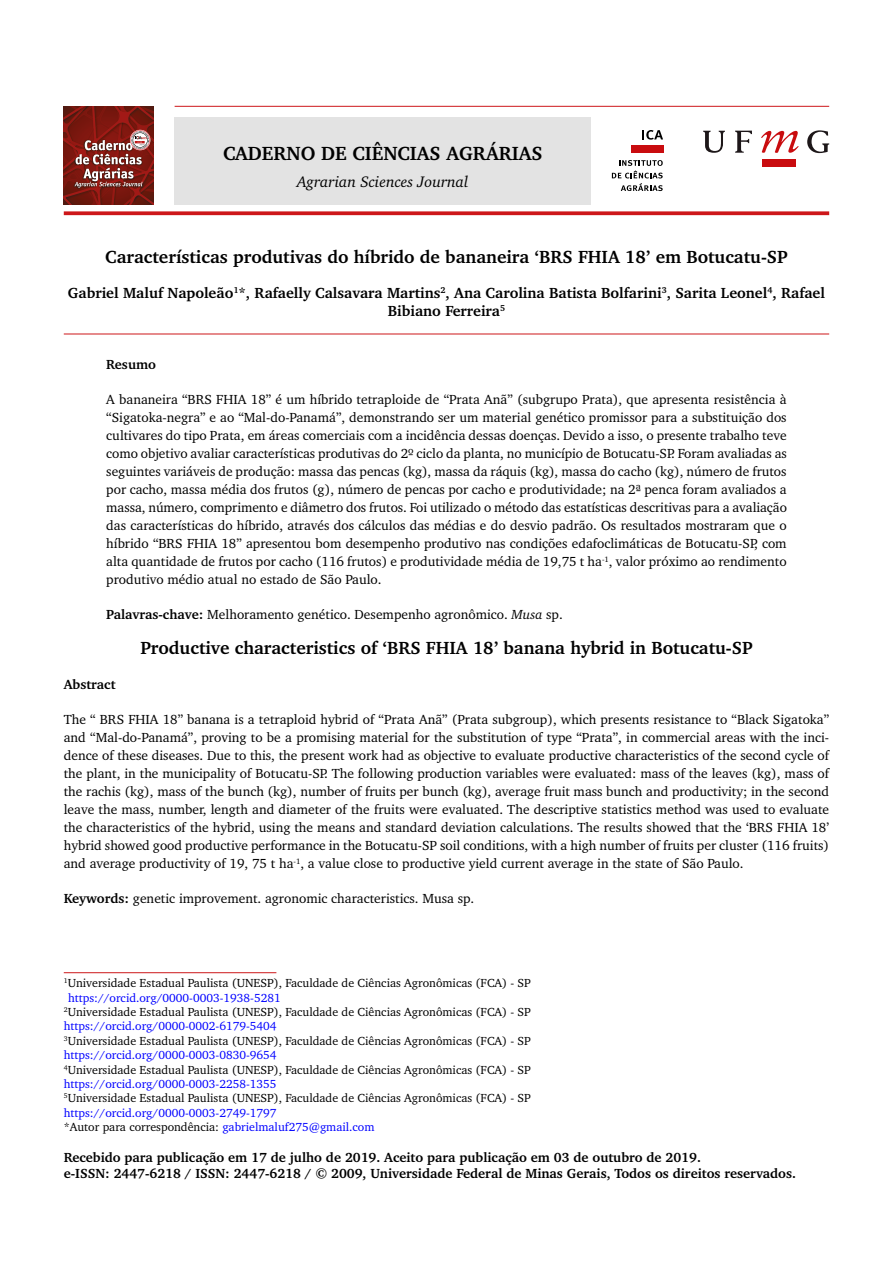
<style>
.page{position:relative;width:893px;height:1263px;background:#fff}
.page>*{position:absolute;margin:0;border:0;box-sizing:border-box;transform-origin:0 0}
.t1{font:700 19.5px "Charter BT";color:#000}
.t2{font:700 18px "Charter BT";color:#000}
.t3{font:italic 15.6px "Charter BT";color:#000}
.t4{font:700 15px/18px "Charter BT";color:#000;text-align:center}
.t5{font:13.5px/18px "Charter BT";color:#000;text-align:justify}
.t6{font:700 13.5px/16.2px "Charter BT";color:#000}
.t7{font:12px "Charter BT";color:#000}
.t8{font:12px "Charter BT";color:#00f}
.s1{font-weight:700}
.s2{font-style:italic}
.s3{color:#00f}
</style>
<div class="page">
<div style="left:175px;top:117px;width:416px;height:87px;background:#e3e3e3"></div>
<svg style="left:703px;top:131px;width:22px;height:22px"></svg>
<svg style="left:735px;top:131px;width:17px;height:22px"></svg>
<svg style="left:807px;top:130px;width:22px;height:23px"></svg>
<svg style="left:761px;top:131px;width:38px;height:22px"></svg>
<div style="left:762px;top:159px;width:33px;height:8px;background:#c90c0f"></div>
<svg style="left:642px;top:130px;width:21px;height:10px"></svg>
<svg style="left:612px;top:160px;width:51px;height:31px"></svg>
<div style="left:631px;top:145px;width:32px;height:8px;background:#c90c0f"></div>
<hr style="left:175px;top:106px;width:654px;height:1px;background:#cd171a">
<img style="left:64px;top:106px;width:90px;height:98px">
<svg style="left:75px;top:130px;width:75px;height:58px;background:#96504a"></svg>
<svg style="left:64px;top:211px;width:765px;height:4px;background:#d22e30"></svg>
<hr style="left:64px;top:334px;width:765px;height:1px;background:#cd171a">
<hr style="left:64px;top:972px;width:212px;height:1px;background:#cd171a">
<h1 class="t1" style="left:223px;top:141px;width:321px">CADERNO DE CIÊNCIAS AGRÁRIAS</h1>
<p class="t3" style="left:297px;top:172px;width:173px">Agrarian Sciences Journal</p>
<h2 class="t2" style="left:105px;top:246px;width:684px">Características produtivas do híbrido de bananeira ‘BRS FHIA 18’ em Botucatu-SP</h2>
<p class="t4" style="left:68px;top:284px;width:759px">Gabriel Maluf Napoleão<sup>1</sup>*, Rafaelly Calsavara Martins<sup>2</sup>, Ana Carolina Batista Bolfarini<sup>3</sup>, Sarita Leonel<sup>4</sup>, Rafael<br>Bibiano Ferreira<sup>5</sup></p>
<p class="t6" style="left:106px;top:356px;width:51px">Resumo</p>
<p class="t5" style="left:106px;top:390px;width:682px">A bananeira “BRS FHIA 18” é um híbrido tetraploide de “Prata Anã” (subgrupo Prata), que apresenta resistência à “Sigatoka-negra” e ao “Mal-do-Panamá”, demonstrando ser um material genético promissor para a substituição dos cultivares do tipo Prata, em áreas comerciais com a incidência dessas doenças. Devido a isso, o presente trabalho teve como objetivo avaliar características produtivas do 2º ciclo da planta, no município de Botucatu-SP. Foram avaliadas as seguintes variáveis de produção: massa das pencas (kg), massa da ráquis (kg), massa do cacho (kg), número de frutos por cacho, massa média dos frutos (g), número de pencas por cacho e produtividade; na 2ª penca foram avaliados a massa, número, comprimento e diâmetro dos frutos. Foi utilizado o método das estatísticas descritivas para a avaliação das características do híbrido, através dos cálculos das médias e do desvio padrão. Os resultados mostraram que o híbrido “BRS FHIA 18” apresentou bom desempenho produtivo nas condições edafoclimáticas de Botucatu-SP, com alta quantidade de frutos por cacho (116 frutos) e produtividade média de 19,75 t ha<sup>-1</sup>, valor próximo ao rendimento produtivo médio atual no estado de São Paulo.</p>
<p class="t5" style="left:106px;top:605px;width:458px"><span class="s1">Palavras-chave:</span> Melhoramento genético. Desempenho agronômico. <span class="s2">Musa</span> sp.</p>
<h2 class="t2" style="left:140px;top:637px;width:614px">Productive characteristics of ‘BRS FHIA 18’ banana hybrid in Botucatu-SP</h2>
<p class="t6" style="left:64px;top:676px;width:53px">Abstract</p>
<p class="t5" style="left:64px;top:710px;width:767px">The “ BRS FHIA 18” banana is a tetraploid hybrid of “Prata Anã” (Prata subgroup), which presents resistance to “Black Sigatoka” and “Mal-do-Panamá”, proving to be a promising material for the substitution of type “Prata”, in commercial areas with the inci&shy;dence of these diseases. Due to this, the present work had as objective to evaluate productive characteristics of the second cycle of the plant, in the municipality of Botucatu-SP. The following production variables were evaluated: mass of the leaves (kg), mass of the rachis (kg), mass of the bunch (kg), number of fruits per bunch (kg), average fruit mass bunch and productivity; in the second leave the mass, number, length and diameter of the fruits were evaluated. The descriptive statistics method was used to evaluate the characteristics of the hybrid, using the means and standard deviation calculations. The results showed that the ‘BRS FHIA 18’ hybrid showed good productive performance in the Botucatu-SP soil conditions, with a high number of fruits per cluster (116 fruits) and average productivity of 19, 75 t ha<sup>-1</sup>, a value close to productive yield current average in the state of São Paulo.</p>
<p class="t5" style="left:64px;top:889px;width:412px"><span class="s1">Keywords:</span> genetic improvement. agronomic characteristics. Musa sp.</p>
<p class="t7" style="left:64px;top:975px;width:469px"><sup>1</sup>Universidade Estadual Paulista (UNESP), Faculdade de Ciências Agronômicas (FCA) - SP</p>
<p class="t8" style="left:68px;top:990px;width:214px">https://orcid.org/0000-0003-1938-5281</p>
<p class="t7" style="left:64px;top:1004px;width:469px"><sup>2</sup>Universidade Estadual Paulista (UNESP), Faculdade de Ciências Agronômicas (FCA) - SP</p>
<p class="t8" style="left:64px;top:1019px;width:214px">https://orcid.org/0000-0002-6179-5404</p>
<p class="t7" style="left:64px;top:1033px;width:469px"><sup>3</sup>Universidade Estadual Paulista (UNESP), Faculdade de Ciências Agronômicas (FCA) - SP</p>
<p class="t8" style="left:64px;top:1047px;width:214px">https://orcid.org/0000-0003-0830-9654</p>
<p class="t7" style="left:64px;top:1062px;width:469px"><sup>4</sup>Universidade Estadual Paulista (UNESP), Faculdade de Ciências Agronômicas (FCA) - SP</p>
<p class="t8" style="left:64px;top:1076px;width:214px">https://orcid.org/0000-0003-2258-1355</p>
<p class="t7" style="left:64px;top:1091px;width:469px"><sup>5</sup>Universidade Estadual Paulista (UNESP), Faculdade de Ciências Agronômicas (FCA) - SP</p>
<p class="t8" style="left:64px;top:1105px;width:214px">https://orcid.org/0000-0003-2749-1797</p>
<p class="t7" style="left:64px;top:1119px;width:312px">*Autor para correspondência: <span class="s3">gabrielmaluf275@gmail.com</span></p>
<p class="t6" style="left:64px;top:1149px;width:734px">Recebido para publicação em 17 de julho de 2019. Aceito para publicação em 03 de outubro de 2019.<br>e-ISSN: 2447-6218 / ISSN: 2447-6218 / © 2009, Universidade Federal de Minas Gerais, Todos os direitos reservados.</p>
</div>
